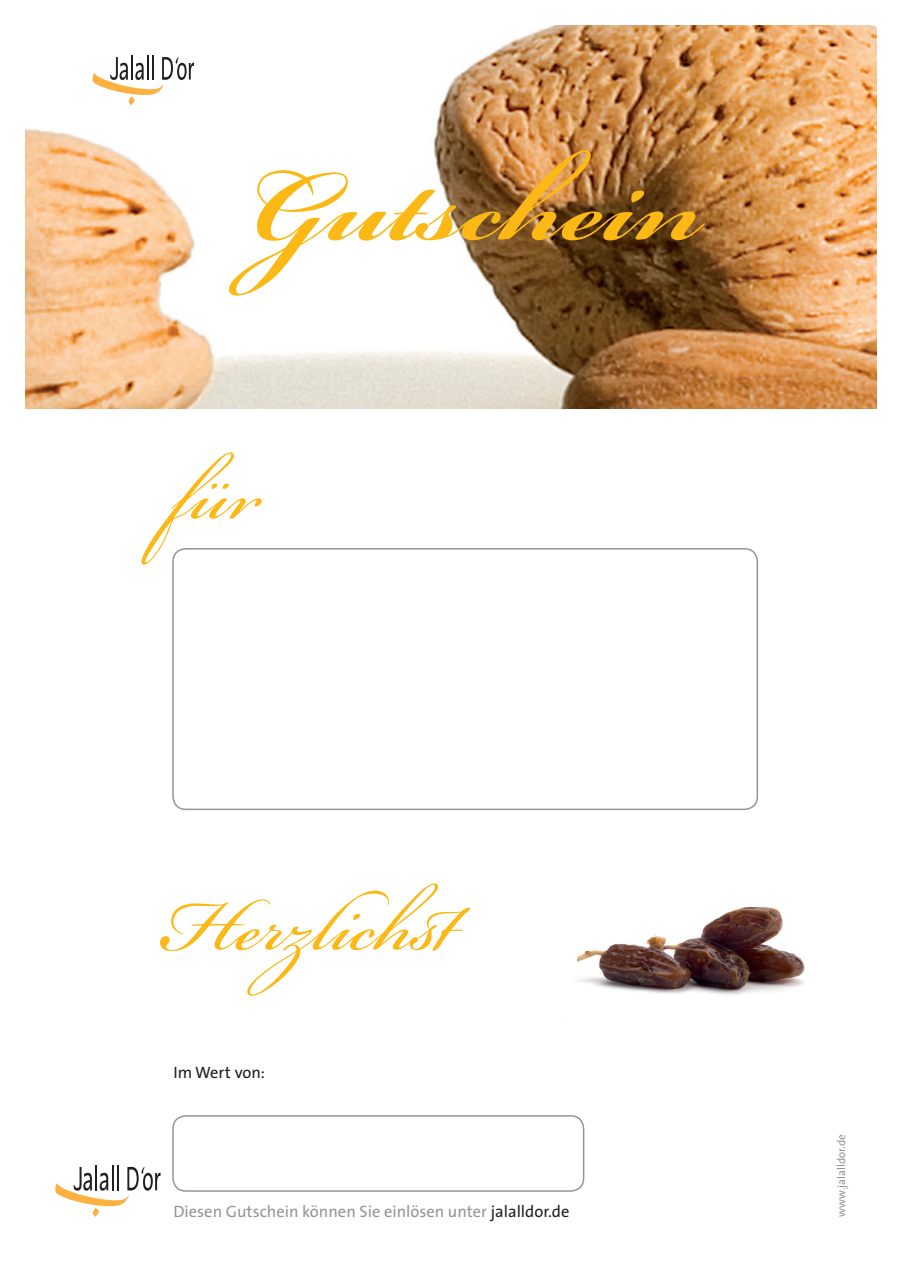
<style>
.page{position:relative;width:902px;height:1272px;background:#fff}
.page>*{position:absolute;margin:0;border:0;box-sizing:border-box;transform-origin:0 0}
.t1{font:700 155.7px "Bickham Script Pro";color:#fcb814}
.t2{font:115.2px "Bickham Script Pro";color:#fcb814}
.t3{font:16.5px "The Sans";color:#939598}
.t4{font:16.5px "The Sans";color:#231f20}
.t5{font:11.25px "The Sans";color:#939598}
.s1{color:#231f20}
</style>
<div class="page">
<img style="left:576px;top:906px;width:229px;height:89px">
<hr style="left:95px;top:1164px;width:2px;height:26px;background:#231f20">
<hr style="left:112px;top:1164px;width:2px;height:26px;background:#231f20">
<hr style="left:117px;top:1164px;width:2px;height:26px;background:#231f20">
<svg style="left:55px;top:1166px;width:106px;height:50px"></svg>
<img style="left:26px;top:26px;width:850px;height:382px">
<div style="left:172px;top:548px;width:586px;height:262px;border:2px solid #939598;border-radius:13px"></div>
<hr style="left:131px;top:55px;width:2px;height:25px;background:#231f20">
<hr style="left:147px;top:55px;width:2px;height:25px;background:#231f20">
<hr style="left:152px;top:55px;width:2px;height:25px;background:#231f20">
<svg style="left:93px;top:57px;width:101px;height:48px"></svg>
<div style="left:172px;top:1115px;width:412px;height:76px;border:2px solid #939598;border-radius:13px"></div>
<h1 class="t1" style="left:246px;top:94px;width:457px">Gutschein</h1>
<h2 class="t2" style="left:172px;top:411px;width:94px">fü r</h2>
<h2 class="t2" style="left:162px;top:841px;width:313px">Herzlichst</h2>
<p class="t4" style="left:173px;top:1058px;width:93px">Im Wert von:</p>
<p class="t3" style="left:173px;top:1197px;width:397px">Diesen Gutschein können Sie einlösen unter <span class="s1">jalalldor.de</span></p>
<p class="t5" style="left:832px;top:1216px;width:84px;rotate:-90deg">www.jalalldor.de</p>
</div>
